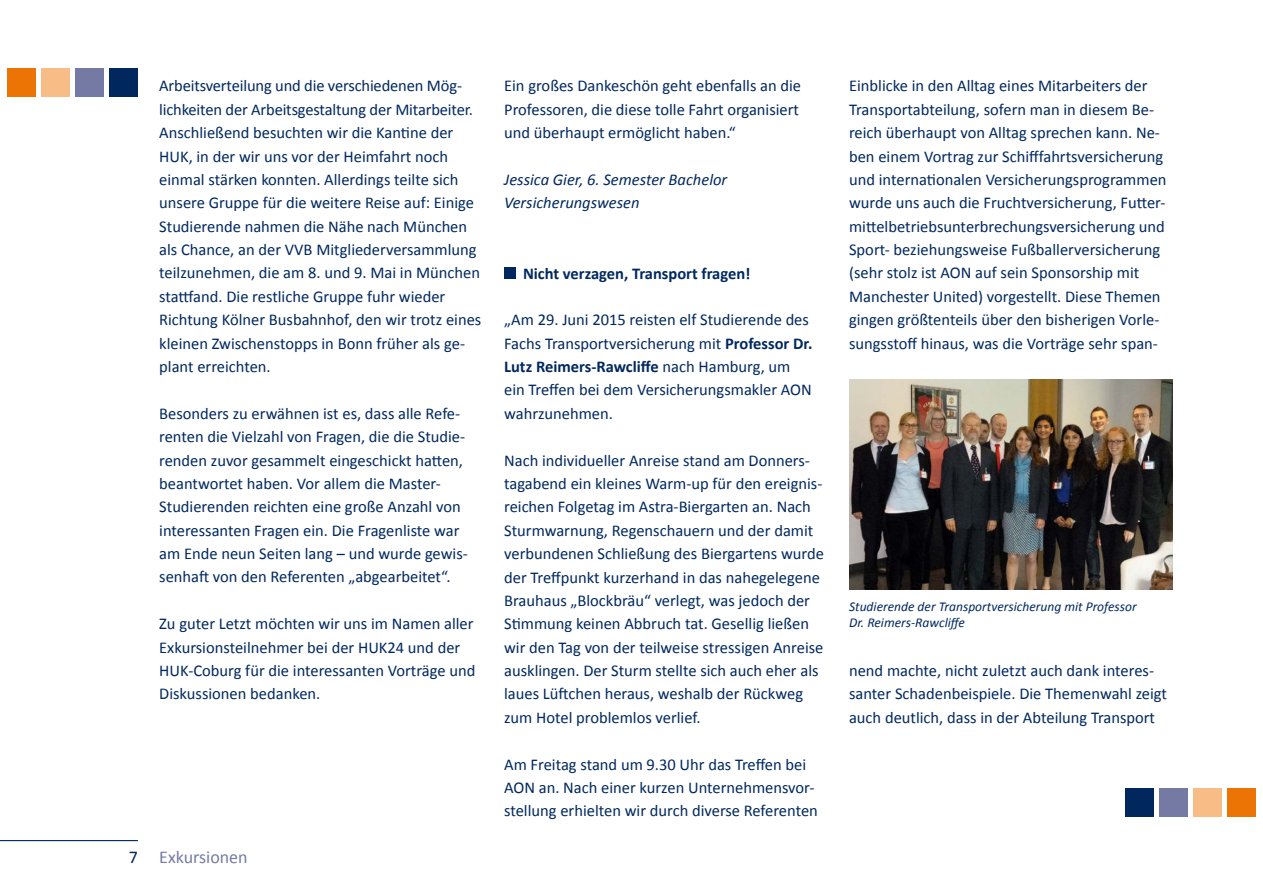
<style>
.page{position:relative;width:1263px;height:893px;background:#fff}
.page>*{position:absolute;margin:0;border:0;box-sizing:border-box;transform-origin:0 0}
.t1{font:18px "Calibri";color:#747aa3}
.t2{font:16.5px/23.4px "Calibri";color:#00285f}
.t3{font:italic 16.5px/23.4px "Calibri";color:#00285f}
.t4{font:700 16.5px "Calibri";color:#00285f}
.t5{font:italic 13.5px/16.5px "Calibri";color:#00285f}
.s1{color:#00285f}
.s2{font-weight:700}
</style>
<div class="page">
<hr style="left:0;top:840px;width:138px;height:1px;background:#00285f">
<div style="left:1227px;top:788px;width:28px;height:28px;background:#ec7405"></div>
<div style="left:1125px;top:788px;width:29px;height:28px;background:#00285f"></div>
<div style="left:1193px;top:788px;width:28px;height:28px;background:#f8bd87"></div>
<div style="left:1159px;top:788px;width:29px;height:28px;background:#747aa3"></div>
<div style="left:7px;top:68px;width:29px;height:29px;background:#ec7405"></div>
<div style="left:109px;top:68px;width:29px;height:29px;background:#00285f"></div>
<div style="left:41px;top:68px;width:29px;height:29px;background:#f8bd87"></div>
<div style="left:75px;top:68px;width:29px;height:29px;background:#747aa3"></div>
<div style="left:504px;top:267px;width:11px;height:12px;background:#00285f"></div>
<img style="left:849px;top:379px;width:324px;height:211px">
<p class="t2" style="left:159px;top:73px;width:324px">Arbeitsverteilung und die verschiedenen Mög&shy;lichkeiten der Arbeitsgestaltung der Mitarbeiter.<br>Anschließend besuchten wir die Kantine der HUK, in der wir uns vor der Heimfahrt noch einmal stärken konnten. Allerdings teilte sich unsere Gruppe für die weitere Reise auf: Einige Studierende nahmen die Nähe nach München als Chance, an der VVB Mitgliederversammlung teilzunehmen, die am 8. und 9. Mai in München stattfand. Die restliche Gruppe fuhr wieder Richtung Kölner Busbahnhof, den wir trotz eines kleinen Zwischenstopps in Bonn früher als ge&shy;plant erreichten.</p>
<p class="t2" style="left:159px;top:401px;width:310px">Besonders zu erwähnen ist es, dass alle Refe&shy;renten die Vielzahl von Fragen, die die Studie&shy;renden zuvor gesammelt eingeschickt hatten, beantwortet haben. Vor allem die Master-Studierenden reichten eine große Anzahl von interessanten Fragen ein. Die Fragenliste war am Ende neun Seiten lang – und wurde gewis&shy;senhaft von den Referenten „abgearbeitet“.</p>
<p class="t2" style="left:159px;top:611px;width:318px">Zu guter Letzt möchten wir uns im Namen aller Exkursionsteilnehmer bei der HUK24 und der HUK-Coburg für die interessanten Vorträge und Diskussionen bedanken.</p>
<p class="t1" style="left:129px;top:846px;width:120px"><span class="s1">7</span> Exkursionen</p>
<p class="t2" style="left:504px;top:73px;width:298px">Ein großes Dankeschön geht ebenfalls an die<br>Professoren, die diese tolle Fahrt organisiert und überhaupt ermöglicht haben.“</p>
<p class="t3" style="left:504px;top:167px;width:225px">Jessica Gier, 6. Semester Bachelor<br>Versicherungswesen</p>
<p class="t4" style="left:523px;top:263px;width:229px">Nicht verzagen, Transport fragen!</p>
<p class="t2" style="left:504px;top:307px;width:310px">„Am 29. Juni 2015 reisten elf Studierende des Fachs Transportversicherung mit <span class="s2">Professor Dr.<br>Lutz Reimers-Rawcliffe</span> nach Hamburg, um ein Treffen bei dem Versicherungsmakler AON wahrzunehmen.</p>
<p class="t2" style="left:504px;top:448px;width:321px">Nach individueller Anreise stand am Donners&shy;tagabend ein kleines Warm-up für den ereignis&shy;reichen Folgetag im Astra-Biergarten an. Nach Sturmwarnung, Regenschauern und der damit verbundenen Schließung des Biergartens wurde der Treffpunkt kurzerhand in das nahegelegene Brauhaus „Blockbräu“ verlegt, was jedoch der Stimmung keinen Abbruch tat. Gesellig ließen wir den Tag von der teilweise stressigen Anreise ausklingen. Der Sturm stellte sich auch eher als laues Lüftchen heraus, weshalb der Rückweg zum Hotel problemlos verlief.</p>
<p class="t2" style="left:504px;top:752px;width:315px">Am Freitag stand um 9.30 Uhr das Treffen bei<br>AON an. Nach einer kurzen Unternehmensvor&shy;stellung erhielten wir durch diverse Referenten</p>
<p class="t2" style="left:849px;top:73px;width:319px">Einblicke in den Alltag eines Mitarbeiters der Transportabteilung, sofern man in diesem Be&shy;reich überhaupt von Alltag sprechen kann. Ne&shy;ben einem Vortrag zur Schifffahrtsversicherung und internationalen Versicherungsprogrammen wurde uns auch die Fruchtversicherung, Futter&shy;mittelbetriebsunterbrechungsversicherung und Sport- beziehungsweise Fußballerversicherung (sehr stolz ist AON auf sein Sponsorship mit Manchester United) vorgestellt. Diese Themen gingen größtenteils über den bisherigen Vorle&shy;sungsstoff hinaus, was die Vorträge sehr span-</p>
<p class="t5" style="left:849px;top:597px;width:289px">Studierende der Transportversicherung mit Professor<br>Dr. Reimers-Rawcliffe</p>
<p class="t2" style="left:849px;top:658px;width:319px">nend machte, nicht zuletzt auch dank interes&shy;santer Schadenbeispiele. Die Themenwahl zeigt auch deutlich, dass in der Abteilung Transport</p>
</div>
